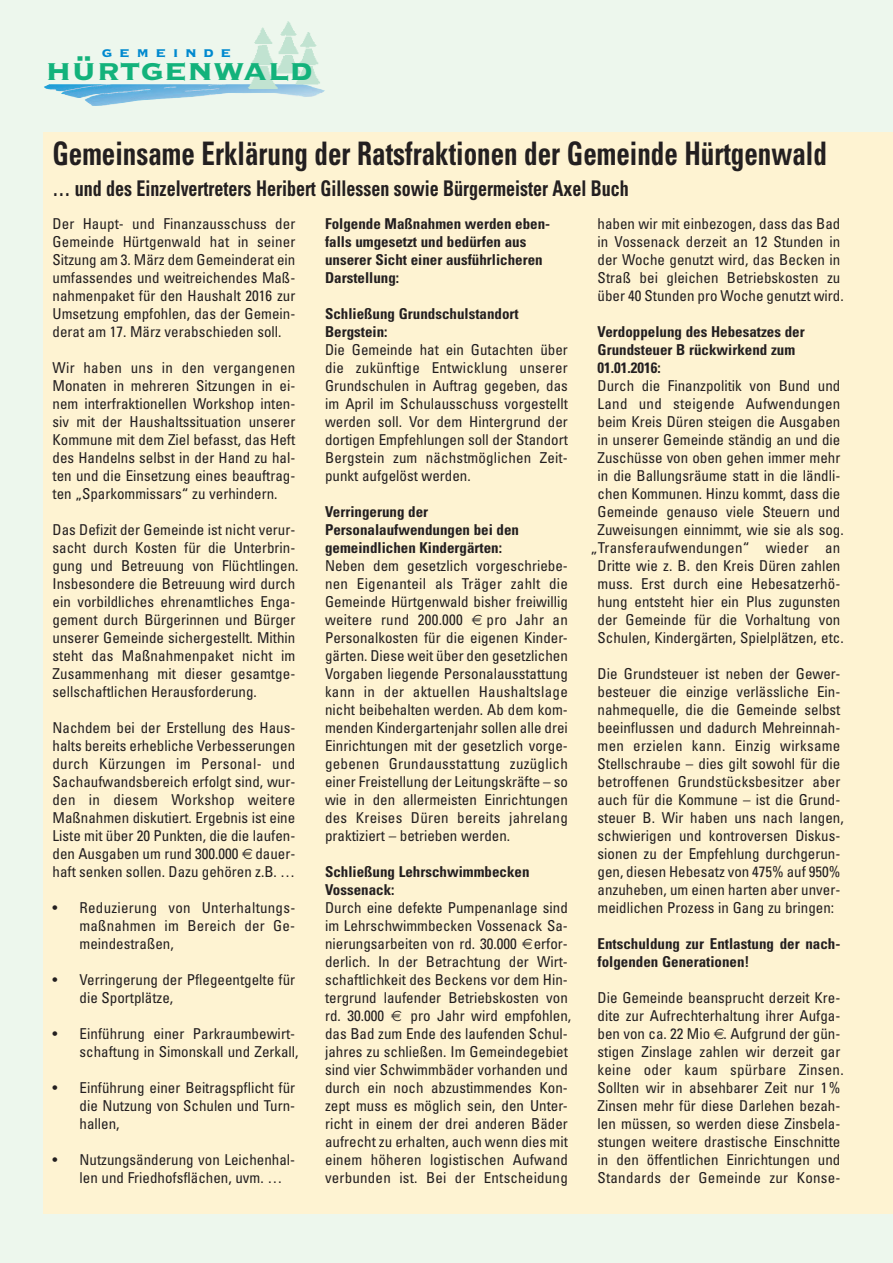
<style>
.page{position:relative;width:893px;height:1263px;background:#edf7ed}
.page>*{position:absolute;margin:0;border:0;box-sizing:border-box;transform-origin:0 0}
.t1{font:38.25px "Copperplate Thirty Three BC";color:#13b27b}
.t2{font:700 condensed 32.4px "Univers";color:#231f20;scale:.83 1}
.t3{font:700 condensed 21.6px "Univers";color:#231f20;scale:.83 1}
.t4{font:17.55px "Copperplate Thirty Three BC";letter-spacing:.365em;color:#0089cf}
.t5{font:condensed 15px/18px "Univers";color:#231f20;text-align:justify}
.t6{font:700 condensed 15px/18px "Univers";color:#231f20}
</style>
<div class="page">
<div style="left:43px;top:132px;width:850px;height:1082px;background:#fef3d2"></div>
<img style="left:44px;top:84px;width:281px;height:22px">
<img style="left:247px;top:22px;width:74px;height:67px">
<p class="t4" style="left:102px;top:41px;width:131px">gemeinde</p>
<h1 class="t1" style="left:46px;top:45px;width:268px">hürtgenwald</h1>
<h2 class="t2" style="left:52px;top:142px;width:934px">Gemeinsame Erklärung der Ratsfraktionen der Gemeinde Hürtgenwald</h2>
<h3 class="t3" style="left:52px;top:180px;width:696px">… und des Einzelvertreters Heribert Gillessen sowie Bürgermeister Axel Buch</h3>
<p class="t5" style="left:53px;top:216px;width:244px">Der Haupt- und Finanzausschuss der Gemeinde Hürtgenwald hat in seiner Sitzung am 3. März dem Gemeinderat ein umfassendes und weitreichendes Maß&shy;nahmenpaket für den Haushalt 2016 zur Umsetzung empfohlen, das der Gemein&shy;derat am 17. März verabschieden soll.</p>
<p class="t5" style="left:53px;top:360px;width:244px">Wir haben uns in den vergangenen Monaten in mehreren Sitzungen in ei&shy;nem interfraktionellen Workshop inten&shy;siv mit der Haushaltssituation unserer Kommune mit dem Ziel befasst, das Heft des Handelns selbst in der Hand zu hal&shy;ten und die Einsetzung eines beauftrag&shy;ten „Sparkommissars“ zu verhindern.</p>
<p class="t5" style="left:53px;top:522px;width:248px;text-align:left">Das Defizit der Gemeinde ist nicht verur&shy;sacht durch Kosten für die Unterbrin&shy;gung und Betreuung von Flüchtlingen.<br>Insbesondere die Betreuung wird durch ein vorbildliches ehrenamtliches Enga&shy;gement durch Bürgerinnen und Bürger unserer Gemeinde sichergestellt. Mithin steht das Maßnahmenpaket nicht im Zusammenhang mit dieser gesamtge&shy;sellschaftlichen Herausforderung.</p>
<p class="t5" style="left:53px;top:720px;width:244px">Nachdem bei der Erstellung des Haus&shy;halts bereits erhebliche Verbesserungen durch Kürzungen im Personal- und Sachaufwandsbereich erfolgt sind, wur&shy;den in diesem Workshop weitere Maßnahmen diskutiert. Ergebnis ist eine Liste mit über 20 Punkten, die die laufen&shy;den Ausgaben um rund 300.000 dauer&shy;haft senken sollen. Dazu gehören z.B. …</p>
<p class="t5" style="left:80px;top:900px;width:217px;text-indent:-27px">• Reduzierung von Unterhaltungs&shy;maßnahmen im Bereich der Ge&shy;meindestraßen,</p>
<p class="t5" style="left:80px;top:972px;width:217px;text-indent:-27px">• Verringerung der Pflegeentgelte für die Sportplätze,</p>
<p class="t5" style="left:53px;top:1026px;width:248px;text-align:right">• Einführung einer Parkraumbewirt&shy;schaftung in Simonskall und Zerkall,</p>
<p class="t5" style="left:80px;top:1080px;width:217px;text-indent:-27px">• Einführung einer Beitragspflicht für die Nutzung von Schulen und Turn&shy;hallen,</p>
<p class="t5" style="left:80px;top:1152px;width:217px;text-indent:-27px">• Nutzungsänderung von Leichenhal&shy;len und Friedhofsflächen, uvm. …</p>
<p class="t6" style="left:325px;top:216px;width:227px">Folgende Maßnahmen werden eben&shy;falls umgesetzt und bedürfen aus unserer Sicht einer ausführlicheren<br>Darstellung:</p>
<p class="t6" style="left:325px;top:306px;width:195px">Schließung Grundschulstandort<br>Bergstein:</p>
<p class="t5" style="left:325px;top:342px;width:244px">Die Gemeinde hat ein Gutachten über die zukünftige Entwicklung unserer Grundschulen in Auftrag gegeben, das im April im Schulausschuss vorgestellt werden soll. Vor dem Hintergrund der dortigen Empfehlungen soll der Standort Bergstein zum nächstmöglichen Zeit&shy;punkt aufgelöst werden.</p>
<p class="t6" style="left:325px;top:504px;width:195px">Verringerung der<br>Personalaufwendungen bei den gemeindlichen Kindergärten:</p>
<p class="t5" style="left:325px;top:558px;width:244px">Neben dem gesetzlich vorgeschriebe&shy;nen Eigenanteil als Träger zahlt die Gemeinde Hürtgenwald bisher freiwillig weitere rund 200.000</p>
<p class="t5" style="left:325px;top:612px;width:244px;text-indent:162px">pro Jahr an Personalkosten für die eigenen Kinder&shy;gärten. Diese weit über den gesetzlichen Vorgaben liegende Personalausstattung kann in der aktuellen Haushaltslage nicht beibehalten werden. Ab dem kom&shy;menden Kindergartenjahr sollen alle drei Einrichtungen mit der gesetzlich vorge&shy;gebenen Grundausstattung zuzüglich einer Freistellung der Leitungskräfte – so wie in den allermeisten Einrichtungen des Kreises Düren bereits jahrelang praktiziert – betrieben werden.</p>
<p class="t6" style="left:325px;top:864px;width:206px">Schließung Lehrschwimmbecken<br>Vossenack:</p>
<p class="t5" style="left:325px;top:900px;width:244px">Durch eine defekte Pumpenanlage sind im Lehrschwimmbecken Vossenack Sa&shy;nierungsarbeiten von rd. 30.000 erfor&shy;derlich. In der Betrachtung der Wirt&shy;schaftlichkeit des Beckens vor dem Hin&shy;tergrund laufender Betriebskosten von rd. 30.000</p>
<p class="t5" style="left:325px;top:1008px;width:248px;text-align:left;text-indent:86px">pro Jahr wird empfohlen, das Bad zum Ende des laufenden Schul&shy;jahres zu schließen. Im Gemeindegebiet sind vier Schwimmbäder vorhanden und durch ein noch abzustimmendes Kon&shy;zept muss es möglich sein, den Unter&shy;richt in einem der drei anderen Bäder aufrecht zu erhalten, auch wenn dies mit einem höheren logistischen Aufwand verbunden ist. Bei der Entscheidung</p>
<p class="t5" style="left:598px;top:216px;width:248px;text-align:left">haben wir mit einbezogen, dass das Bad in Vossenack derzeit an 12 Stunden in der Woche genutzt wird, das Becken in Straß bei gleichen Betriebskosten zu über 40 Stunden pro Woche genutzt wird.</p>
<p class="t6" style="left:598px;top:324px;width:209px">Verdoppelung des Hebesatzes der<br>Grundsteuer B rückwirkend zum<br>01.01.2016:</p>
<p class="t5" style="left:591px;top:378px;width:254px;text-align:center">Durch die Finanzpolitik von Bund und Land und steigende Aufwendungen beim Kreis Düren steigen die Ausgaben in unserer Gemeinde ständig an und die Zuschüsse von oben gehen immer mehr in die Ballungsräume statt in die ländli&shy;chen Kommunen. Hinzu kommt, dass die Gemeinde genauso viele Steuern und Zuweisungen einnimmt, wie sie als sog. „Transferaufwendungen“ wieder an Dritte wie z. B. den Kreis Düren zahlen muss. Erst durch eine Hebesatzerhö&shy;hung entsteht hier ein Plus zugunsten der Gemeinde für die Vorhaltung von Schulen, Kindergärten, Spielplätzen, etc.</p>
<p class="t5" style="left:598px;top:666px;width:248px;text-align:left">Die Grundsteuer ist neben der Gewer&shy;besteuer die einzige verlässliche Ein&shy;nahmequelle, die die Gemeinde selbst beeinflussen und dadurch Mehreinnah&shy;men erzielen kann. Einzig wirksame Stellschraube – dies gilt sowohl für die betroffenen Grundstücksbesitzer aber auch für die Kommune – ist die Grund&shy;steuer B. Wir haben uns nach langen, schwierigen und kontroversen Diskus&shy;sionen zu der Empfehlung durchgerun&shy;gen, diesen Hebesatz von 475% auf 950% anzuheben, um einen harten aber unver&shy;meidlichen Prozess in Gang zu bringen:</p>
<p class="t6" style="left:598px;top:936px;width:244px">Entschuldung zur Entlastung der nach&shy;folgenden Generationen!</p>
<p class="t5" style="left:598px;top:990px;width:248px;text-align:left">Die Gemeinde beansprucht derzeit Kre&shy;dite zur Aufrechterhaltung ihrer Aufga&shy;ben von ca. 22 Mio . Aufgrund der gün&shy;stigen Zinslage zahlen wir derzeit gar keine oder kaum spürbare Zinsen.<br>Sollten wir in absehbarer Zeit nur 1% Zinsen mehr für diese Darlehen bezah&shy;len müssen, so werden diese Zinsbela&shy;stungen weitere drastische Einschnitte in den öffentlichen Einrichtungen und Standards der Gemeinde zur Konse-</p>
</div>
